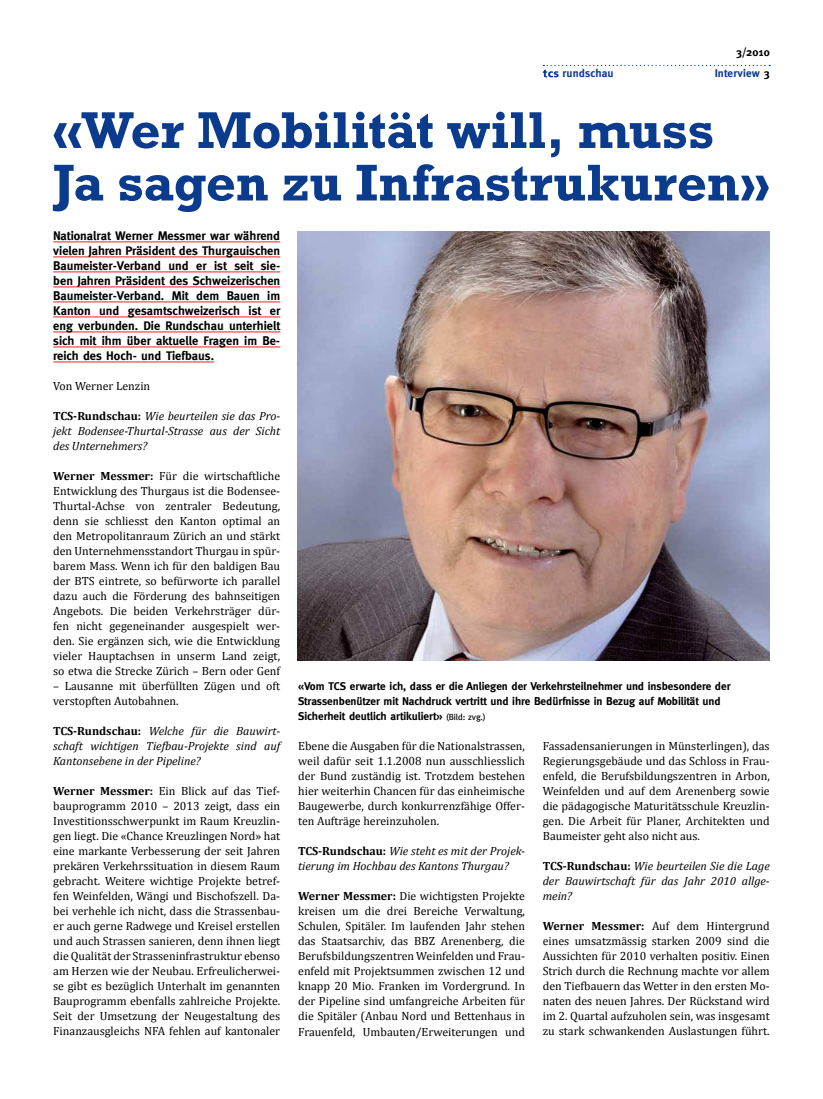
<style>
.page{position:relative;width:823px;height:1099px;background:#fff}
.page>*{position:absolute;margin:0;border:0;box-sizing:border-box;transform-origin:0 0}
.t1{font:700 52.5px/52.5px "Rockwell";letter-spacing:-.005em;color:#0b3b8d}
.t2{font:700 12.5px/15px "Meta";color:#000;text-align:justify}
.t3{font:11.88px/15px "Cambria";color:#000;text-align:justify}
.t4{font:italic 11.88px/15px "Cambria";color:#000;text-align:justify}
.t5{font:700 11.25px/15px "Meta";letter-spacing:-.005em;color:#000}
.t6{font:700 11.25px "Meta";letter-spacing:.01em;color:#0b3b8d}
.s1{color:#000}
.s2{font-weight:700;font-style:normal}
.s3{font-weight:700}
.s4{font-weight:500;font-size:8.75px}
</style>
<div class="page">
<img style="left:298px;top:231px;width:471px;height:429px">
<hr style="left:53px;top:241px;width:227px;height:1px;background:#e72320">
<hr style="left:53px;top:256px;width:227px;height:1px;background:#e72320">
<hr style="left:53px;top:271px;width:227px;height:1px;background:#e72320">
<hr style="left:53px;top:286px;width:227px;height:1px;background:#e72320">
<hr style="left:53px;top:301px;width:227px;height:1px;background:#e72320">
<hr style="left:53px;top:316px;width:227px;height:1px;background:#e72320">
<hr style="left:53px;top:331px;width:227px;height:1px;background:#e72320">
<hr style="left:53px;top:346px;width:227px;height:1px;background:#e72320">
<hr style="left:53px;top:361px;width:161px;height:1px;background:#e72320">
<svg style="left:542px;top:65px;width:227px;height:12px"></svg>
<p class="t5" style="left:735px;top:45px;width:35px">3/2010</p>
<p class="t6" style="left:562px;top:67px;width:53px">rundschau</p>
<p class="t6" style="left:714px;top:67px;width:56px">Interview <span class="s1">3</span></p>
<h1 class="t1" style="left:53px;top:104px;width:717px">«Wer Mobilität will, muss<br>Ja sagen zu Infrastrukuren»</h1>
<p class="t2" style="left:53px;top:228px;width:228px">Nationalrat Werner Messmer war während vielen Jahren Präsident des Thurgauischen Baumeister-Verband und er ist seit sie&shy;ben Jahren Präsident des Schweizerischen Baumeister-Verband. Mit dem Bauen im Kanton und gesamtschweizerisch ist er eng verbunden. Die Rundschau unterhielt sich mit ihm über aktuelle Fragen im Be&shy;reich des Hoch- und Tiefbaus.</p>
<p class="t3" style="left:53px;top:378px;width:98px">Von Werner Lenzin</p>
<p class="t4" style="left:53px;top:408px;width:228px"><span class="s2">TCS-Rundschau:</span> Wie beurteilen sie das Pro&shy;jekt Bodensee-Thurtal-Strasse aus der Sicht des Unternehmers?</p>
<p class="t3" style="left:53px;top:468px;width:228px"><span class="s3">Werner Messmer:</span> Für die wirtschaftliche Entwicklung des Thurgaus ist die Bodensee-Thurtal-Achse von zentraler Bedeutung, denn sie schliesst den Kanton optimal an den Metropolitanraum Zürich an und stärkt den Unternehmensstandort Thurgau in spür&shy;barem Mass. Wenn ich für den baldigen Bau der BTS eintrete, so befürworte ich parallel dazu auch die Förderung des bahnseitigen Angebots. Die beiden Verkehrsträger dür&shy;fen nicht gegeneinander ausgespielt wer&shy;den. Sie ergänzen sich, wie die Entwicklung vieler Hauptachsen in unserm Land zeigt, so etwa die Strecke Zürich – Bern oder Genf</p>
<p class="t3" style="left:53px;top:678px;width:228px">– Lausanne mit überfüllten Zügen und oft verstopften Autobahnen.</p>
<p class="t4" style="left:53px;top:723px;width:228px"><span class="s2">TCS-Rundschau:</span> Welche für die Bauwirt&shy;schaft wichtigen Tiefbau-Projekte sind auf Kantonsebene in der Pipeline?</p>
<p class="t3" style="left:53px;top:783px;width:228px"><span class="s3">Werner Messmer:</span> Ein Blick auf das Tief&shy;bauprogramm 2010 – 2013 zeigt, dass ein Investitionsschwerpunkt im Raum Kreuzlin&shy;gen liegt. Die «Chance Kreuzlingen Nord» hat eine markante Verbesserung der seit Jahren prekären Verkehrssituation in diesem Raum gebracht. Weitere wichtige Projekte betref&shy;fen Weinfelden, Wängi und Bischofszell. Da&shy;bei verhehle ich nicht, dass die Strassenbau&shy;er auch gerne Radwege und Kreisel erstellen und auch Strassen sanieren, denn ihnen liegt die Qualität der Strasseninfrastruktur ebenso am Herzen wie der Neubau. Erfreulicherwei&shy;se gibt es bezüglich Unterhalt im genannten Bauprogramm ebenfalls zahlreiche Projekte.<br>Seit der Umsetzung der Neugestaltung des Finanzausgleichs NFA fehlen auf kantonaler</p>
<p class="t5" style="left:298px;top:679px;width:433px">«Vom TCS erwarte ich, dass er die Anliegen der Verkehrsteilnehmer und insbesondere der<br>Strassenbenützer mit Nachdruck vertritt und ihre Bedürfnisse in Bezug auf Mobilität und<br>Sicherheit deutlich artikuliert» <span class="s4">(Bild: zvg.)</span></p>
<p class="t3" style="left:542px;top:738px;width:228px">Fassadensanierungen in Münsterlingen), das Regierungsgebäude und das Schloss in Frau&shy;enfeld, die Berufsbildungszentren in Arbon, Weinfelden und auf dem Arenenberg sowie die pädagogische Maturitätsschule Kreuzlin&shy;gen. Die Arbeit für Planer, Architekten und Baumeister geht also nicht aus.</p>
<p class="t4" style="left:542px;top:858px;width:228px"><span class="s2">TCS-Rundschau:</span> Wie beurteilen Sie die Lage der Bauwirtschaft für das Jahr 2010 allge&shy;mein?</p>
<p class="t3" style="left:542px;top:918px;width:228px"><span class="s3">Werner Messmer:</span> Auf dem Hintergrund eines umsatzmässig starken 2009 sind die Aussichten für 2010 verhalten positiv. Einen Strich durch die Rechnung machte vor allem den Tiefbauern das Wetter in den ersten Mo&shy;naten des neuen Jahres. Der Rückstand wird im 2. Quartal aufzuholen sein, was insgesamt zu stark schwankenden Auslastungen führt.</p>
<p class="t3" style="left:298px;top:738px;width:228px">Ebene die Ausgaben für die Nationalstrassen, weil dafür seit 1.1.2008 nun ausschliesslich der Bund zuständig ist. Trotzdem bestehen hier weiterhin Chancen für das einheimische Baugewerbe, durch konkurrenzfähige Offer&shy;ten Aufträge hereinzuholen.</p>
<p class="t4" style="left:298px;top:843px;width:228px"><span class="s2">TCS-Rundschau:</span> Wie steht es mit der Projek&shy;tierung im Hochbau des Kantons Thurgau?</p>
<p class="t3" style="left:298px;top:888px;width:228px"><span class="s3">Werner Messmer:</span> Die wichtigsten Projekte kreisen um die drei Bereiche Verwaltung, Schulen, Spitäler. Im laufenden Jahr stehen das Staatsarchiv, das BBZ Arenenberg, die Berufsbildungszentren Weinfelden und Frau&shy;enfeld mit Projektsummen zwischen 12 und knapp 20 Mio. Franken im Vordergrund. In der Pipeline sind umfangreiche Arbeiten für die Spitäler (Anbau Nord und Bettenhaus in Frauenfeld, Umbauten/Erweiterungen und</p>
</div>
